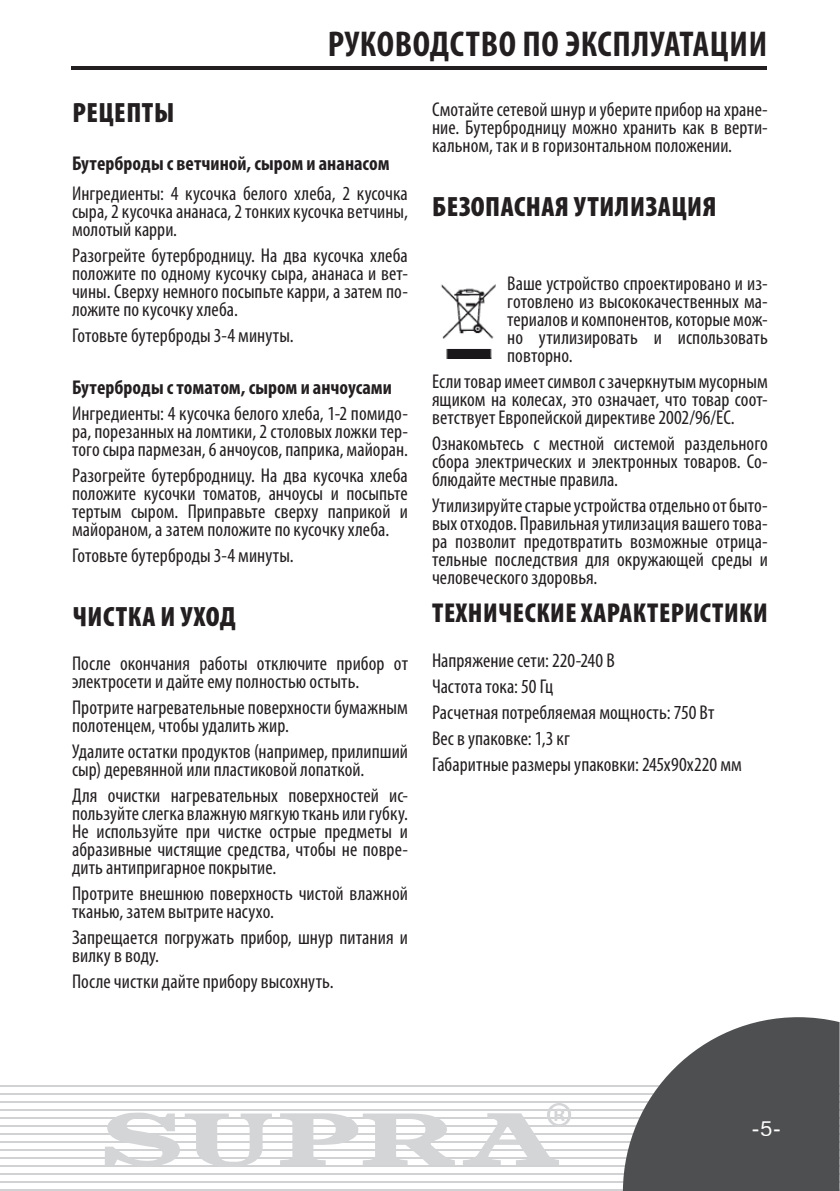
<style>
.page{position:relative;width:840px;height:1191px;background:#fff}
.page>*{position:absolute;margin:0;border:0;box-sizing:border-box;transform-origin:0 0}
.t1{font:700 condensed 36px "Myriad Pro";letter-spacing:.02em;color:#231f20}
.Обычный{font:900 condensed 28px "Myriad Pro";letter-spacing:.02em;color:#231f20}
.Обычный-2{font:900 condensed 27.4px "Myriad Pro";letter-spacing:.02em;color:#231f20}
.Text{font:condensed 20px/18px "Myriad Pro";letter-spacing:.005em;color:#231f20;text-align:justify}
.Spisok_2{font:700 condensed 20px "Myriad Pro";letter-spacing:.005em;color:#231f20}
.Text-2{font:700 condensed 20px "Myriad Pro";color:#231f20}
.t2{font:20px "Pragmatica";color:#fff}
</style>
<div class="page">
<hr style="left:71px;top:67px;width:695px;height:3px;background:#231f20">
<hr style="left:0;top:1189px;width:839px;height:2px;background:#d1d2d4">
<hr style="left:0;top:1181px;width:839px;height:2px;background:#d1d2d4">
<hr style="left:0;top:1173px;width:839px;height:2px;background:#d1d2d4">
<hr style="left:0;top:1165px;width:839px;height:2px;background:#d1d2d4">
<hr style="left:0;top:1157px;width:839px;height:2px;background:#d1d2d4">
<hr style="left:0;top:1149px;width:839px;height:2px;background:#d1d2d4">
<hr style="left:0;top:1141px;width:839px;height:2px;background:#d1d2d4">
<hr style="left:0;top:1133px;width:839px;height:2px;background:#d1d2d4">
<hr style="left:0;top:1125px;width:839px;height:2px;background:#d1d2d4">
<hr style="left:0;top:1117px;width:839px;height:2px;background:#d1d2d4">
<hr style="left:0;top:1109px;width:839px;height:2px;background:#d1d2d4">
<hr style="left:0;top:1101px;width:839px;height:2px;background:#d1d2d4">
<hr style="left:0;top:1093px;width:839px;height:2px;background:#d1d2d4">
<hr style="left:0;top:1085px;width:839px;height:2px;background:#d1d2d4">
<svg style="left:622px;top:1017px;width:217px;height:174px"></svg>
<svg style="left:105px;top:1103px;width:466px;height:62px"></svg>
<img style="left:441px;top:284px;width:55px;height:74px">
<h1 class="t1" style="left:327px;top:22px;width:440px">РУКОВОДСТВО ПО ЭКСПЛУАТАЦИИ</h1>
<p class="Обычный" style="left:72px;top:97px;width:103px">РЕЦЕПТЫ</p>
<p class="Spisok_2" style="left:72px;top:151px;width:319px">Бутерброды с ветчиной, сыром и ананасом</p>
<p class="Text" style="left:72px;top:184px;width:337px">Ингредиенты: 4 кусочка белого хлеба, 2 кусочка сыра, 2 кусочка ананаса, 2 тонких кусочка ветчины, молотый карри.</p>
<p class="Text" style="left:72px;top:246px;width:337px">Разогрейте бутербродницу. На два кусочка хлеба положите по одному кусочку сыра, ананаса и вет&shy;чины. Сверху немного посыпьте карри, а затем по&shy;ложите по кусочку хлеба.</p>
<p class="Text" style="left:72px;top:326px;width:223px">Готовьте бутерброды 3-4 минуты.</p>
<p class="Text-2" style="left:72px;top:374px;width:321px">Бутерброды с томатом, сыром и анчоусами</p>
<p class="Text" style="left:72px;top:404px;width:337px">Ингредиенты: 4 кусочка белого хлеба, 1-2 помидо&shy;ра, порезанных на ломтики, 2 столовых ложки тер&shy;того сыра пармезан, 6 анчоусов, паприка, майоран.</p>
<p class="Text" style="left:72px;top:466px;width:337px">Разогрейте бутербродницу. На два кусочка хлеба положите кусочки томатов, анчоусы и посыпьте тертым сыром. Приправьте сверху паприкой и майораном, а затем положите по кусочку хлеба.</p>
<p class="Text" style="left:72px;top:546px;width:223px">Готовьте бутерброды 3-4 минуты.</p>
<p class="Обычный" style="left:72px;top:601px;width:164px">ЧИСТКА И УХОД</p>
<p class="Text" style="left:72px;top:654px;width:337px">После окончания работы отключите прибор от электросети и дайте ему полностью остыть.</p>
<p class="Text" style="left:72px;top:698px;width:337px">Протрите нагревательные поверхности бумажным полотенцем, чтобы удалить жир.</p>
<p class="Text" style="left:72px;top:742px;width:337px">Удалите остатки продуктов (например, прилипший сыр) деревянной или пластиковой лопаткой.</p>
<p class="Text" style="left:72px;top:786px;width:337px">Для очистки нагревательных поверхностей ис&shy;пользуйте слегка влажную мягкую ткань или губку.<br>Не используйте при чистке острые предметы и абразивные чистящие средства, чтобы не повре&shy;дить антипригарное покрытие.</p>
<p class="Text" style="left:72px;top:884px;width:337px">Протрите внешнюю поверхность чистой влажной тканью, затем вытрите насухо.</p>
<p class="Text" style="left:72px;top:928px;width:337px">Запрещается погружать прибор, шнур питания и вилку в воду.</p>
<p class="Text" style="left:72px;top:972px;width:263px">После чистки дайте прибору высохнуть.</p>
<p class="Text" style="left:432px;top:100px;width:337px">Смотайте сетевой шнур и уберите прибор на хране&shy;ние. Бутербродницу можно хранить как в верти&shy;кальном, так и в горизонтальном положении.</p>
<p class="Обычный" style="left:432px;top:191px;width:285px">БЕЗОПАСНАЯ УТИЛИЗАЦИЯ</p>
<p class="Text" style="left:507px;top:274px;width:262px">Ваше устройство спроектировано и из&shy;готовлено из высококачественных ма&shy;териалов и компонентов, которые мож&shy;но утилизировать и использовать повторно.</p>
<p class="Text" style="left:432px;top:372px;width:337px">Если товар имеет символ с зачеркнутым мусорным ящиком на колесах, это означает, что товар соот&shy;ветствует Европейской директиве 2002/96/ЕС.</p>
<p class="Text" style="left:432px;top:434px;width:337px">Ознакомьтесь с местной системой раздельного сбора электрических и электронных товаров. Со&shy;блюдайте местные правила.</p>
<p class="Text" style="left:432px;top:496px;width:337px">Утилизируйте старые устройства отдельно от быто&shy;вых отходов. Правильная утилизация вашего това&shy;ра позволит предотвратить возможные отрица&shy;тельные последствия для окружающей среды и человеческого здоровья.</p>
<p class="Обычный-2" style="left:432px;top:598px;width:336px">ТЕХНИЧЕСКИЕ ХАРАКТЕРИСТИКИ</p>
<p class="Text" style="left:432px;top:650px;width:184px">Напряжение сети: 220-240 В</p>
<p class="Text" style="left:432px;top:676px;width:123px">Частота тока: 50 Гц</p>
<p class="Text" style="left:432px;top:702px;width:284px">Расчетная потребляемая мощность: 750 Вт</p>
<p class="Text" style="left:432px;top:728px;width:139px">Вес в упаковке: 1,3 кг</p>
<p class="Text" style="left:432px;top:754px;width:311px">Габаритные размеры упаковки: 245х90х220 мм</p>
<p class="t2" style="left:750px;top:1117px;width:32px">-5-</p>
</div>
